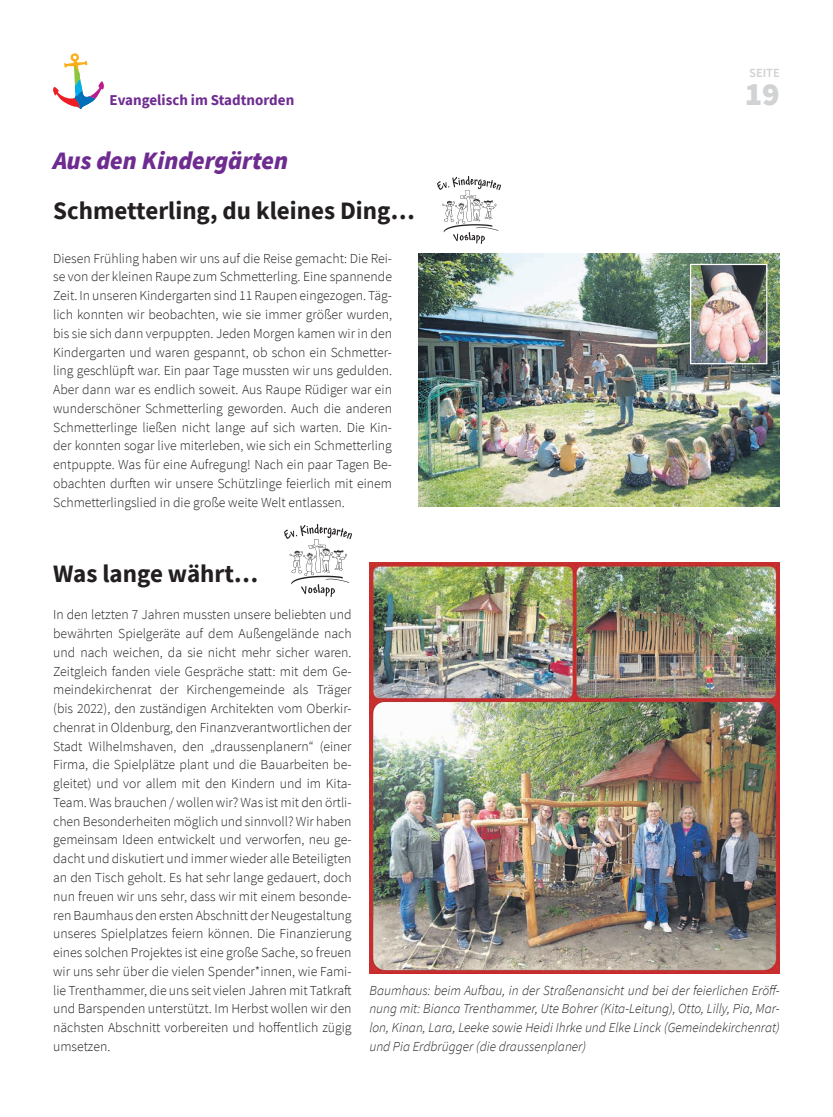
<style>
.page{position:relative;width:833px;height:1117px;background:#fff}
.page>*{position:absolute;margin:0;border:0;box-sizing:border-box;transform-origin:0 0}
.t1{font:900 32.5px "Source Sans Pro";color:#d1d2d4}
.t2{font:700 25px "Source Sans Pro";color:#231f20}
.t3{font:italic 900 25px "Source Sans Pro";color:#6e2c91}
.t4{font:700 15px "Source Sans Pro";color:#6e2c91}
.t5{font:300 13.75px/18.8px "Source Sans Pro";color:#231f20;text-align:justify}
.t6{font:italic 300 13.75px/18.8px "Source Sans Pro";color:#231f20;text-align:justify}
.t7{font:600 12.5px "Source Sans Pro";color:#d1d2d4}
</style>
<div class="page">
<svg style="left:53px;top:53px;width:51px;height:56px"></svg>
<img style="left:285px;top:524px;width:66px;height:72px">
<img style="left:419px;top:254px;width:361px;height:252px">
<img style="left:692px;top:266px;width:73px;height:96px">
<div style="left:690px;top:264px;width:77px;height:100px;border:1px solid #fff"></div>
<img style="left:369px;top:562px;width:411px;height:411px">
<img style="left:373px;top:702px;width:403px;height:267px">
<img style="left:438px;top:176px;width:62px;height:68px">
<p class="t7" style="left:749px;top:65px;width:32px">SEITE</p>
<p class="t4" style="left:110px;top:89px;width:186px">Evangelisch im Stadtnorden</p>
<h1 class="t1" style="left:744px;top:71px;width:37px">19</h1>
<h2 class="t3" style="left:53px;top:143px;width:236px">Aus den Kindergärten</h2>
<h2 class="t2" style="left:53px;top:193px;width:363px">Schmetterling, du kleines Ding…</h2>
<p class="t5" style="left:53px;top:249px;width:340px">Diesen Frühling haben wir uns auf die Reise gemacht: Die Rei&shy;se von der kleinen Raupe zum Schmetterling. Eine spannende Zeit. In unseren Kindergarten sind 11 Raupen eingezogen. Täg&shy;lich konnten wir beobachten, wie sie immer größer wurden, bis sie sich dann verpuppten. Jeden Morgen kamen wir in den Kindergarten und waren gespannt, ob schon ein Schmetter&shy;ling geschlü pft war. Ein paar Tage mussten wir uns gedulden.<br>Aber dann war es endlich soweit. Aus Raupe Rüdiger war ein wunderschöner Schmetterling geworden. Auch die anderen Schmetterlinge ließen nicht lange auf sich warten. Die Kin&shy;der konnten sogar live miterleben, wie sich ein Schmetterling entpuppte. Was für eine Aufregung! Nach ein paar Tagen Be&shy;obachten durften wir unsere Schützlinge feierlich mit einem Schmetterlingslied in die große weite Welt entlassen.</p>
<h2 class="t2" style="left:53px;top:556px;width:206px">Was lange währt…</h2>
<p class="t5" style="left:53px;top:605px;width:300px">In den letzten 7 Jahren mussten unsere beliebten und bewährten Spielgeräte auf dem Außengelände nach und nach weichen, da sie nicht mehr sicher waren.<br>Zeitgleich fanden viele Gespräche statt: mit dem Ge&shy;meindekirchenrat der Kirchengemeinde als Träger (bis 2022), den zuständigen Architekten vom Oberkir&shy;chenrat in Oldenburg, den Finanzverantwortlichen der Stadt Wilhelmshaven, den „draussenplanern“ (einer Firma, die Spielplätze plant und die Bauarbeiten be&shy;gleitet) und vor allem mit den Kindern und im Kita-Team. Was brauchen / wollen wir? Was ist mit den örtli&shy;chen Besonderheiten möglich und sinnvoll? Wir haben gemeinsam Ideen entwickelt und verworfen, neu ge&shy;dacht und diskutiert und immer wieder alle Beteiligten an den Tisch geholt. Es hat sehr lange gedauert, doch nun freuen wir uns sehr, dass wir mit einem besonde&shy;ren Baumhaus den ersten Abschnitt der Neugestaltung unseres Spielplatzes feiern können. Die Finanzierung eines solchen Projektes ist eine große Sache, so freuen wir uns sehr über die vielen Spender*innen, wie Fami&shy;lie Trenthammer, die uns seit vielen Jahren mit Tatkraft und Barspenden unterstützt. Im Herbst wollen wir den nächsten Abschnitt vorbereiten und hoffentlich zü gig umsetzen.</p>
<p class="t6" style="left:369px;top:980px;width:412px">Baumhaus: beim Aufbau, in der Straßenansicht und bei der feierlichen Eröff&shy;nung mit: Bianca Trenthammer, Ute Bohrer (Kita-Leitung), Otto, Lilly, Pia, Mar&shy;lon, Kinan, Lara, Leeke sowie Heidi Ihrke und Elke Linck (Gemeindekirchenrat) und Pia Erdbrügger (die draussenplaner)</p>
</div>
